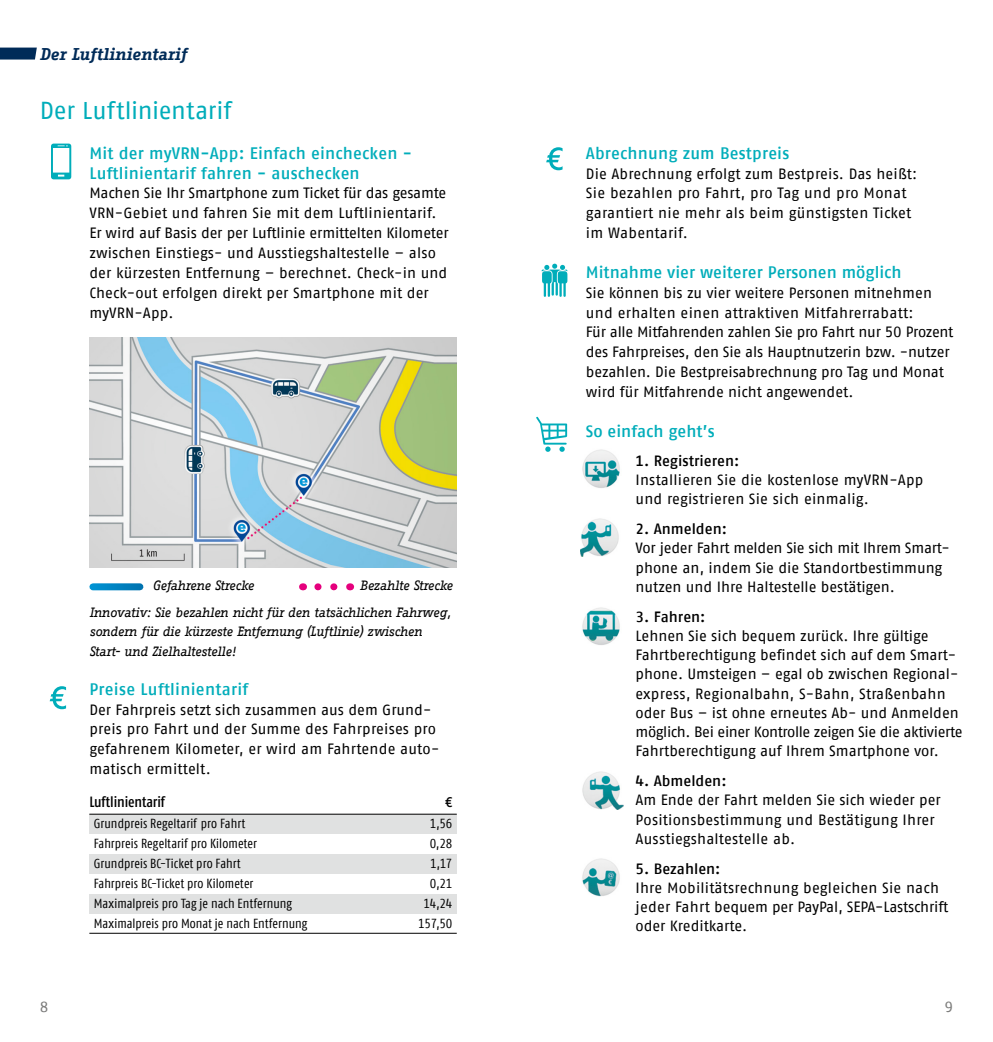
<style>
.page{position:relative;width:993px;height:1042px;background:#fff}
.page>*{position:absolute;margin:0;border:0;box-sizing:border-box;transform-origin:0 0}
.Headline{font:24.5px "Fago No Tf";letter-spacing:-.005em;color:#00adba}
.copy{font:500 16.62px/19.8px "Fago No Tf";letter-spacing:.01em;color:#00adba}
.Subhead{font:500 16.62px "Fago No Tf";color:#00adba}
.Subhead-2{font:italic 700 16.62px "Fago Office Serif";color:#002b58}
.Subhead-3{font:14.88px/19.2px "Fago No Tf";color:#000}
.copy-2{font:14.88px/19.8px "Fago No Tf";letter-spacing:.005em;color:#000}
.Tabellenkopf{font:500 condensed 14.88px "Fago OT";letter-spacing:-.005em;color:#000}
.t1{font:14.88px "Fago No Tf";color:#7b7b7a}
.copy-3{font:condensed 13.12px "Fago Offc";letter-spacing:.005em;color:#000}
.copy-4{font:italic 13.12px/19.2px "Fago Office Serif";letter-spacing:-.03em;color:#000}
.s1{font-weight:500}
</style>
<div class="page">
<svg style="left:0;top:48px;width:37px;height:12px"></svg>
<div style="left:89px;top:814px;width:367px;height:20px;background:#e0e1e1"></div>
<div style="left:89px;top:854px;width:367px;height:20px;background:#e0e1e1"></div>
<div style="left:89px;top:893px;width:367px;height:20px;background:#e0e1e1"></div>
<hr style="left:89px;top:814px;width:367px;height:1px;background:#000">
<hr style="left:89px;top:933px;width:367px;height:1px;background:#000">
<svg style="left:93px;top:583px;width:47px;height:7px"></svg>
<svg style="left:314px;top:583px;width:20px;height:7px"></svg>
<img style="left:89px;top:338px;width:367px;height:230px">
<svg style="left:50px;top:686px;width:16px;height:23px"></svg>
<svg style="left:546px;top:147px;width:16px;height:23px"></svg>
<svg style="left:51px;top:144px;width:20px;height:35px"></svg>
<svg style="left:541px;top:263px;width:27px;height:34px"></svg>
<img style="left:582px;top:449px;width:38px;height:39px">
<img style="left:580px;top:518px;width:39px;height:38px">
<img style="left:582px;top:607px;width:38px;height:38px">
<img style="left:582px;top:771px;width:41px;height:38px">
<img style="left:582px;top:858px;width:38px;height:38px">
<svg style="left:536px;top:417px;width:31px;height:35px"></svg>
<p class="Subhead-2" style="left:40px;top:44px;width:148px">Der Luftlinientarif</p>
<p class="Headline" style="left:40px;top:97px;width:193px">Der Luftlinientarif</p>
<p class="copy" style="left:89px;top:143px;width:324px">Mit der myVRN-App: Einfach einchecken -<br>Luftlinientarif fahren - auschecken</p>
<p class="copy-2" style="left:89px;top:183px;width:361px">Machen Sie Ihr Smartphone zum Ticket für das gesamte VRN-Gebiet und fahren Sie mit dem Luftlinientarif.<br>Er wird auf Basis der per Luftlinie ermittelten Kilometer zwischen Einstiegs- und Ausstiegshaltestelle – also der kürzesten Entfernung – berechnet. Check-in und Check-out erfolgen direkt per Smartphone mit der myVRN-App.</p>
<p class="copy-4" style="left:152px;top:576px;width:103px">Gefahrene Strecke</p>
<p class="copy-4" style="left:359px;top:576px;width:94px">Bezahlte Strecke</p>
<p class="copy-4" style="left:89px;top:603px;width:363px">Innovativ: Sie bezahlen nicht für den tatsächlichen Fahrweg, sondern für die kürzeste Entfernung (Luftlinie) zwischen<br>Start- und Zielhaltestelle!</p>
<p class="copy" style="left:89px;top:679px;width:160px">Preise Luftlinientarif</p>
<p class="copy-2" style="left:89px;top:699px;width:349px">Der Fahrpreis setzt sich zusammen aus dem Grund&shy;preis pro Fahrt und der Summe des Fahrpreises pro gefahrenem Kilometer, er wird am Fahrtende auto&shy;matisch ermittelt.</p>
<p class="Tabellenkopf" style="left:89px;top:792px;width:77px">Luftlinientarif</p>
<p class="Tabellenkopf" style="left:445px;top:792px;width:9px">€</p>
<p class="copy-3" style="left:94px;top:816px;width:153px">Grundpreis Regeltarif pro Fahrt</p>
<p class="copy-3" style="left:429px;top:816px;width:24px">1,56</p>
<p class="copy-3" style="left:94px;top:836px;width:165px">Fahrpreis Regeltarif pro Kilometer</p>
<p class="copy-3" style="left:429px;top:836px;width:24px">0,28</p>
<p class="copy-3" style="left:94px;top:856px;width:148px">Grundpreis BC-Ticket pro Fahrt</p>
<p class="copy-3" style="left:430px;top:856px;width:24px">1,17</p>
<p class="copy-3" style="left:94px;top:876px;width:161px">Fahrpreis BC-Ticket pro Kilometer</p>
<p class="copy-3" style="left:429px;top:876px;width:24px">0,21</p>
<p class="copy-3" style="left:94px;top:895px;width:200px">Maximalpreis pro Tag je nach Entfernung</p>
<p class="copy-3" style="left:423px;top:895px;width:30px">14,24</p>
<p class="copy-3" style="left:94px;top:915px;width:215px">Maximalpreis pro Monat je nach Entfernung</p>
<p class="copy-3" style="left:418px;top:915px;width:36px">157,50</p>
<p class="copy" style="left:585px;top:143px;width:205px">Abrechnung zum Bestpreis</p>
<p class="Subhead-3" style="left:585px;top:163px;width:332px;line-height:19.8px">Die Abrechnung erfolgt zum Bestpreis. Das heißt:<br>Sie bezahlen pro Fahrt, pro Tag und pro Monat garantiert nie mehr als beim günstigsten Ticket im Wabentarif.</p>
<p class="Subhead" style="left:585px;top:262px;width:317px">Mitnahme vier weiterer Personen möglich</p>
<p class="Subhead-3" style="left:585px;top:282px;width:369px;line-height:19.8px">Sie können bis zu vier weitere Personen mitnehmen und erhalten einen attraktiven Mitfahrerrabatt:<br>Für alle Mitfahrenden zahlen Sie pro Fahrt nur 50 Prozent des Fahrpreises, den Sie als Hauptnutzerin bzw. -nutzer bezahlen. Die Bestpreisabrechnung pro Tag und Monat wird für Mitfahrende nicht angewendet.</p>
<p class="Subhead" style="left:585px;top:421px;width:130px">So einfach geht’s</p>
<p class="Subhead-3" style="left:635px;top:451px;width:289px"><span class="s1">1. Registrieren:<br></span>Installieren Sie die kostenlose myVRN-App und registrieren Sie sich einmalig.</p>
<p class="Subhead-3" style="left:635px;top:519px;width:313px"><span class="s1">2. Anmelden:<br></span>Vor jeder Fahrt melden Sie sich mit Ihrem Smart&shy;phone an, indem Sie die Standortbestimmung nutzen und Ihre Haltestelle bestätigen.</p>
<p class="Subhead-3" style="left:635px;top:607px;width:328px"><span class="s1">3. Fahren:<br></span>Lehnen Sie sich bequem zurück. Ihre gültige Fahrtberechtigung befindet sich auf dem Smart&shy;phone. Umsteigen – egal ob zwischen Regional&shy;express, Regionalbahn, S-Bahn, Straßenbahn oder Bus – ist ohne erneutes Ab- und Anmelden möglich. Bei einer Kontrolle zeigen Sie die aktivierte Fahrtberechtigung auf Ihrem Smartphone vor.</p>
<p class="Subhead-3" style="left:635px;top:771px;width:307px"><span class="s1">4. Abmelden:<br></span>Am Ende der Fahrt melden Sie sich wieder per<br>Positionsbestimmung und Bestätigung Ihrer<br>Ausstiegshaltestelle ab.</p>
<p class="Subhead-3" style="left:635px;top:859px;width:314px"><span class="s1">5. Bezahlen:<br></span>Ihre Mobilitätsrechnung begleichen Sie nach jeder Fahrt bequem per PayPal, SEPA-Lastschrift oder Kreditkarte.</p>
<p class="t1" style="left:40px;top:998px;width:10px">8</p>
<p class="t1" style="left:944px;top:998px;width:10px">9</p>
</div>
